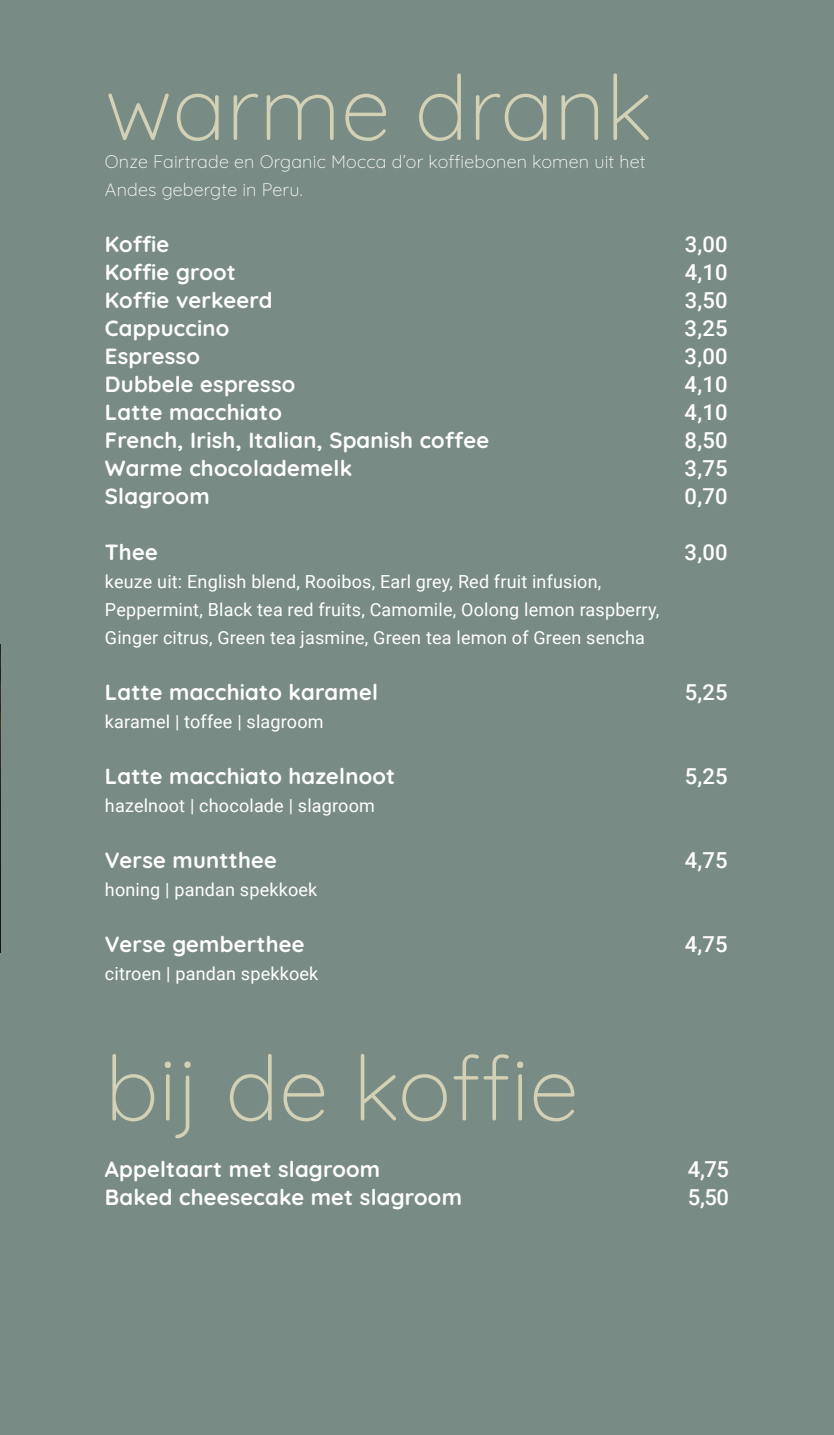
<style>
.page{position:relative;width:834px;height:1435px;background:#fff}
.page>*{position:absolute;margin:0;border:0;box-sizing:border-box;transform-origin:0 0}
.t1{font:300 90px "Quicksand";color:#d2d1b5}
.t2{font:700 22px "Quicksand";letter-spacing:.01em;color:#fff}
.t3{font:500 22px "Roboto";letter-spacing:.01em;color:#fff}
.t4{font:18px/28px "Roboto";letter-spacing:.01em;color:#fff}
.t5{font:300 18px/28px "Quicksand";letter-spacing:.01em;color:#fff}
</style>
<div class="page">
<div style="left:0;top:0;width:833px;height:1434px;background:#788b85"></div>
<img style="left:0;top:644px;width:1px;height:308px">
<h1 class="t1" style="left:105px;top:38px;width:549px">warme drank</h1>
<p class="t5" style="left:105px;top:146px;width:542px">Onze Fairtrade en Organic Mocca d’or koffiebonen komen uit het<br>Andes gebergte in Peru.</p>
<p class="t2" style="left:105px;top:227px;width:66px">Koffie</p>
<p class="t3" style="left:684px;top:229px;width:44px">3,00</p>
<p class="t2" style="left:105px;top:255px;width:132px">Koffie groot</p>
<p class="t3" style="left:684px;top:257px;width:44px">4,10</p>
<p class="t2" style="left:105px;top:283px;width:169px">Koffie verkeerd</p>
<p class="t3" style="left:684px;top:285px;width:44px">3,50</p>
<p class="t2" style="left:105px;top:311px;width:126px">Cappuccino</p>
<p class="t3" style="left:684px;top:313px;width:44px">3,25</p>
<p class="t2" style="left:105px;top:339px;width:96px">Espresso</p>
<p class="t3" style="left:684px;top:341px;width:44px">3,00</p>
<p class="t2" style="left:105px;top:367px;width:192px">Dubbele espresso</p>
<p class="t3" style="left:684px;top:369px;width:44px">4,10</p>
<p class="t2" style="left:105px;top:395px;width:178px">Latte macchiato</p>
<p class="t3" style="left:684px;top:397px;width:44px">4,10</p>
<p class="t2" style="left:105px;top:423px;width:386px">French, Irish, Italian, Spanish coffee</p>
<p class="t3" style="left:684px;top:425px;width:44px">8,50</p>
<p class="t2" style="left:105px;top:451px;width:249px">Warme chocolademelk</p>
<p class="t3" style="left:684px;top:453px;width:44px">3,75</p>
<p class="t2" style="left:105px;top:479px;width:106px">Slagroom</p>
<p class="t3" style="left:684px;top:481px;width:44px">0,70</p>
<p class="t2" style="left:105px;top:535px;width:54px">Thee</p>
<p class="t3" style="left:684px;top:537px;width:44px">3,00</p>
<p class="t4" style="left:105px;top:567px;width:556px">keuze uit: English blend, Rooibos, Earl grey, Red fruit infusion,<br>Peppermint, Black tea red fruits, Camomile, Oolong lemon raspberry,<br>Ginger citrus, Green tea jasmine, Green tea lemon of Green sencha</p>
<p class="t2" style="left:105px;top:675px;width:274px">Latte macchiato karamel</p>
<p class="t3" style="left:684px;top:677px;width:44px">5,25</p>
<p class="t4" style="left:105px;top:707px;width:220px">karamel | toffee | slagroom</p>
<p class="t2" style="left:105px;top:759px;width:292px">Latte macchiato hazelnoot</p>
<p class="t3" style="left:684px;top:761px;width:44px">5,25</p>
<p class="t4" style="left:105px;top:791px;width:271px">hazelnoot | chocolade | slagroom</p>
<p class="t2" style="left:105px;top:843px;width:173px">Verse muntthee</p>
<p class="t3" style="left:684px;top:845px;width:44px">4,75</p>
<p class="t4" style="left:105px;top:875px;width:214px">honing | pandan spekkoek</p>
<p class="t2" style="left:105px;top:927px;width:201px">Verse gemberthee</p>
<p class="t3" style="left:684px;top:929px;width:44px">4,75</p>
<p class="t4" style="left:105px;top:959px;width:215px">citroen | pandan spekkoek</p>
<h1 class="t1" style="left:105px;top:1018px;width:475px">bij de koffie</h1>
<p class="t2" style="left:105px;top:1151px;width:277px">Appeltaart met slagroom</p>
<p class="t3" style="left:687px;top:1153px;width:43px">4,75</p>
<p class="t2" style="left:105px;top:1179px;width:358px">Baked cheesecake met slagroom</p>
<p class="t3" style="left:687px;top:1181px;width:43px">5,50</p>
</div>
